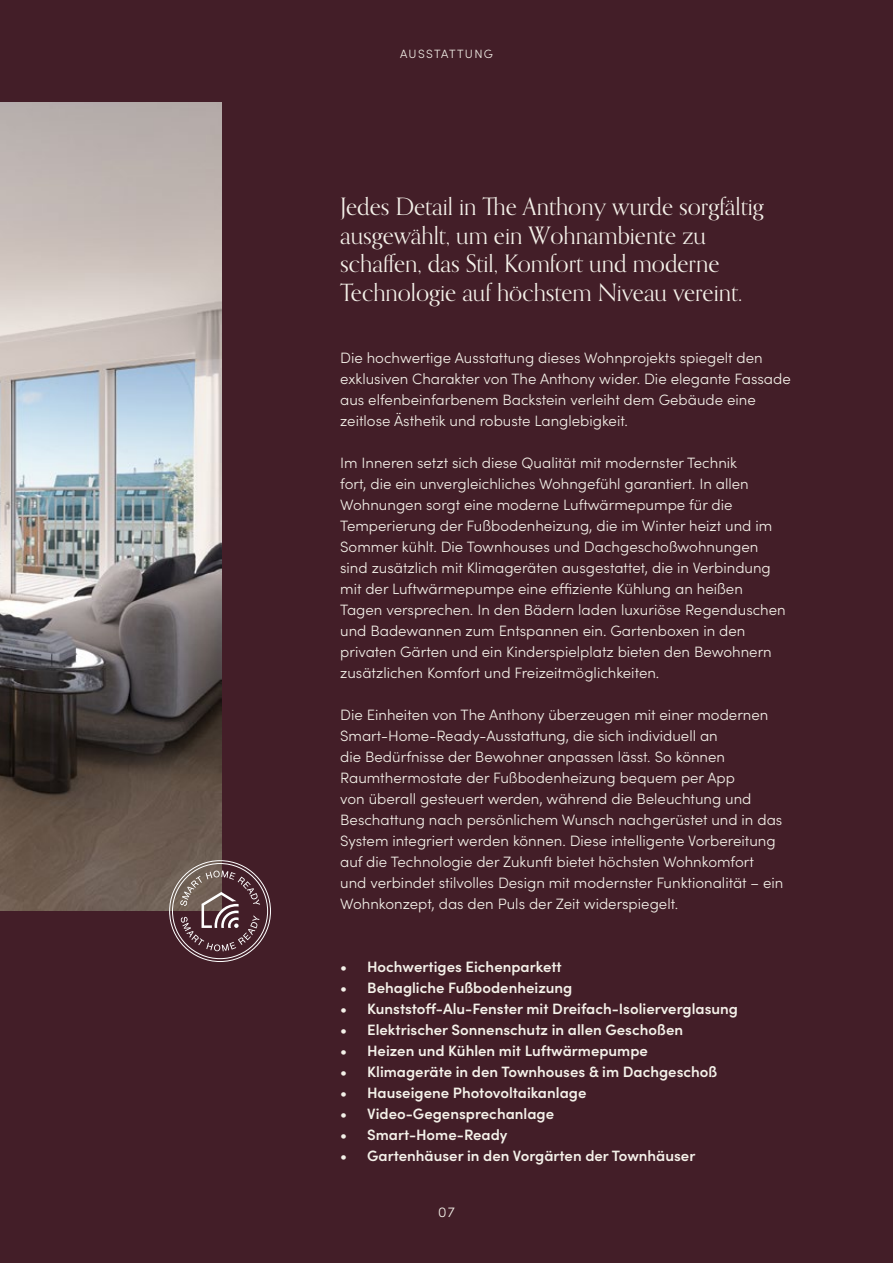
<style>
.page{position:relative;width:893px;height:1263px;background:#431e28}
.page>*{position:absolute;margin:0;border:0;box-sizing:border-box;transform-origin:0 0}
.t1{font:24px/28.5px "Orpheus Pro";color:#f4f1e9}
.t2{font:300 15px/21px "Sofia Pro";color:#f4f1e9}
.t3{font:600 15px "Sofia Pro";color:#f4f1e9}
.t4{font:300 14.25px "Sofia Pro";color:#f4f1e9}
.t5{font:300 12px "Sofia Pro";letter-spacing:.11em;color:#f4f1e9}
</style>
<div class="page">
<img style="left:0;top:102px;width:221px;height:808px">
<svg style="left:180px;top:870px;width:80px;height:81px"></svg>
<p class="t5" style="left:400px;top:45px;width:95px">AUSSTATTUNG</p>
<h1 class="t1" style="left:340px;top:192px;width:425px">Jedes Detail in The Anthony wurde sorgfältig ausgewählt, um ein Wohnambiente zu schaffen, das Stil, Komfort und moderne Technologie auf höchstem Niveau vereint.</h1>
<p class="t2" style="left:340px;top:346px;width:452px">Die hochwertige Ausstattung dieses Wohnprojekts spiegelt den exklusiven Charakter von The Anthony wider. Die elegante Fassade aus elfenbeinfarbenem Backstein verleiht dem Gebäude eine zeitlose Ästhetik und robuste Langlebigkeit.</p>
<p class="t2" style="left:340px;top:451px;width:447px">Im Inneren setzt sich diese Qualität mit modernster Technik<br>fort, die ein unvergleichliches Wohngefühl garantiert. In allen Wohnungen sorgt eine moderne Luftwärmepumpe für die Temperierung der Fußbodenheizung, die im Winter heizt und im Sommer kühlt. Die Townhouses und Dachgeschoßwohnungen sind zusätzlich mit Klimageräten ausgestattet, die in Verbindung mit der Luftwärmepumpe eine effiziente Kühlung an heißen Tagen versprechen. In den Bädern laden luxuriöse Regenduschen und Badewannen zum Entspannen ein. Gartenboxen in den privaten Gärten und ein Kinderspielplatz bieten den Bewohnern zusätzlichen Komfort und Freizeitmöglichkeiten.</p>
<p class="t2" style="left:340px;top:703px;width:445px">Die Einheiten von The Anthony überzeugen mit einer modernen Smart-Home-Ready-Ausstattung, die sich individuell an<br>die Bedürfnisse der Bewohner anpassen lässt. So können Raumthermostate der Fußbodenheizung bequem per App<br>von überall gesteuert werden, während die Beleuchtung und Beschattung nach persönlichem Wunsch nachgerüstet und in das System integriert werden können. Diese intelligente Vorbereitung auf die Technologie der Zukunft bietet höchsten Wohnkomfort und verbindet stilvolles Design mit modernster Funktionalität – ein Wohnkonzept, das den Puls der Zeit widerspiegelt.</p>
<p class="t3" style="left:340px;top:955px;width:223px">• Hochwertiges Eichenparkett</p>
<p class="t3" style="left:340px;top:976px;width:234px">• Behagliche Fußbodenheizung</p>
<p class="t3" style="left:340px;top:997px;width:399px">• Kunststoff-Alu-Fenster mit Dreifach-Isolierverglasung</p>
<p class="t3" style="left:340px;top:1018px;width:344px">• Elektrischer Sonnenschutz in allen Geschoßen</p>
<p class="t3" style="left:340px;top:1039px;width:309px">• Heizen und Kühlen mit Luftwärmepumpe</p>
<p class="t3" style="left:340px;top:1060px;width:379px">• Klimageräte in den Townhouses &amp; im Dachgeschoß</p>
<p class="t3" style="left:340px;top:1081px;width:248px">• Hauseigene Photovoltaikanlage</p>
<p class="t3" style="left:340px;top:1102px;width:215px">• Video-Gegensprechanlage</p>
<p class="t3" style="left:340px;top:1123px;width:169px">• Smart-Home-Ready</p>
<p class="t3" style="left:340px;top:1144px;width:357px">• Gartenhäuser in den Vorgärten der Townhäuser</p>
<p class="t4" style="left:438px;top:1202px;width:18px">07</p>
</div>
